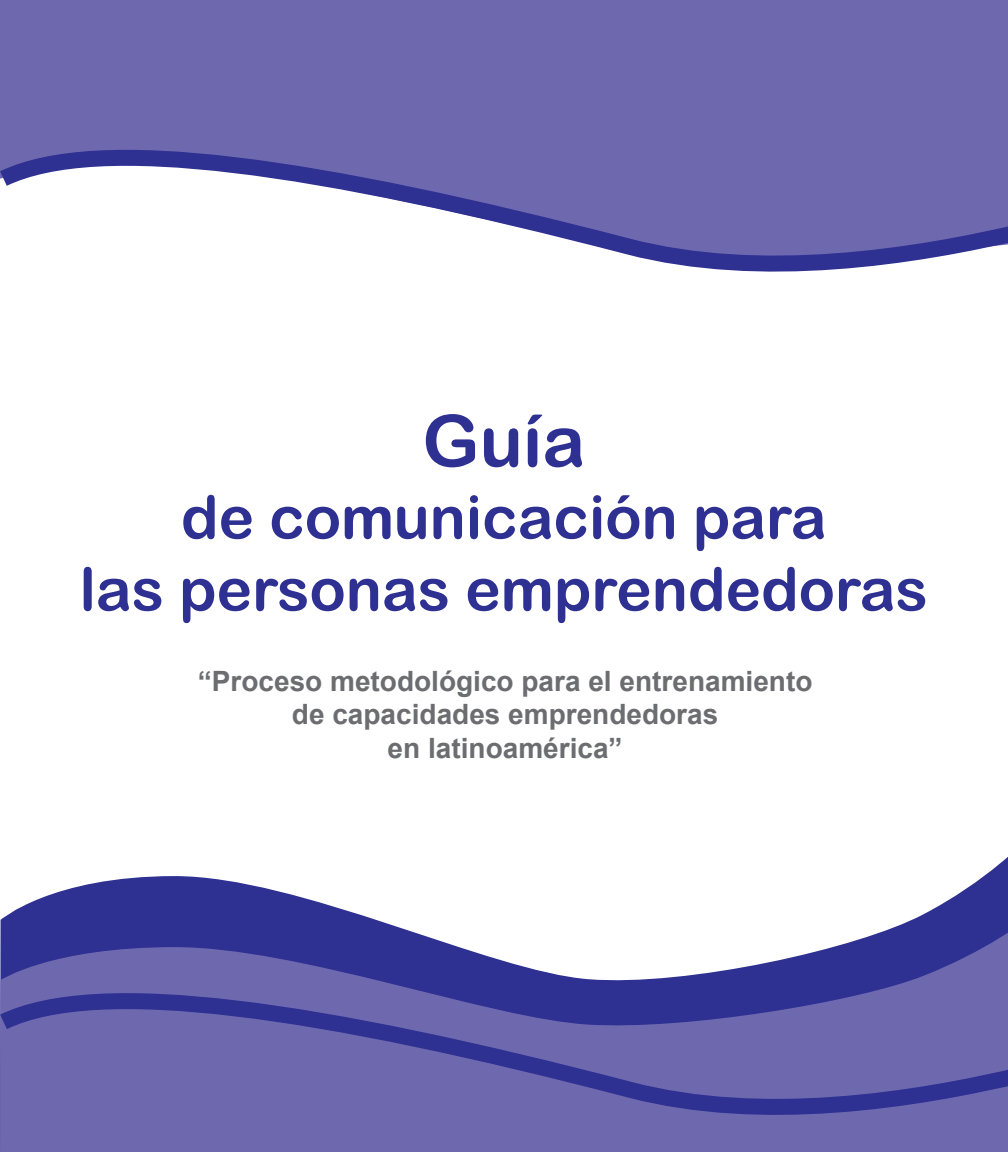
<style>
.page{position:relative;width:1008px;height:1152px;background:#fff}
.page>*{position:absolute;margin:0;border:0;box-sizing:border-box;transform-origin:0 0}
.t1{font:72px "Arial Rounded MT Bold";color:#2e3092}
.t2{font:60px "Arial Rounded MT Bold";color:#2e3092}
.t3{font:700 28px "Arial";color:#6c6d70}
</style>
<div class="page">
<div style="left:0;top:0;width:1008px;height:133px;background:#6e69af"></div>
<svg style="left:0;top:133px;width:1008px;height:139px"></svg>
<svg style="left:0;top:857px;width:1008px;height:63px"></svg>
<svg style="left:0;top:920px;width:1008px;height:232px"></svg>
<svg style="left:0;top:976px;width:1008px;height:168px;background:#615ea9"></svg>
<p class="t1" style="left:422px;top:398px;width:164px">Guía</p>
<p class="t2" style="left:181px;top:482px;width:647px">de comunicación para</p>
<p class="t2" style="left:80px;top:554px;width:850px">las personas emprendedoras</p>
<p class="t3" style="left:198px;top:662px;width:616px">“Proceso metodológico para el entrenamiento</p>
<p class="t3" style="left:292px;top:696px;width:428px">de capacidades emprendedoras</p>
<p class="t3" style="left:388px;top:729px;width:236px">en latinoamérica”</p>
</div>
